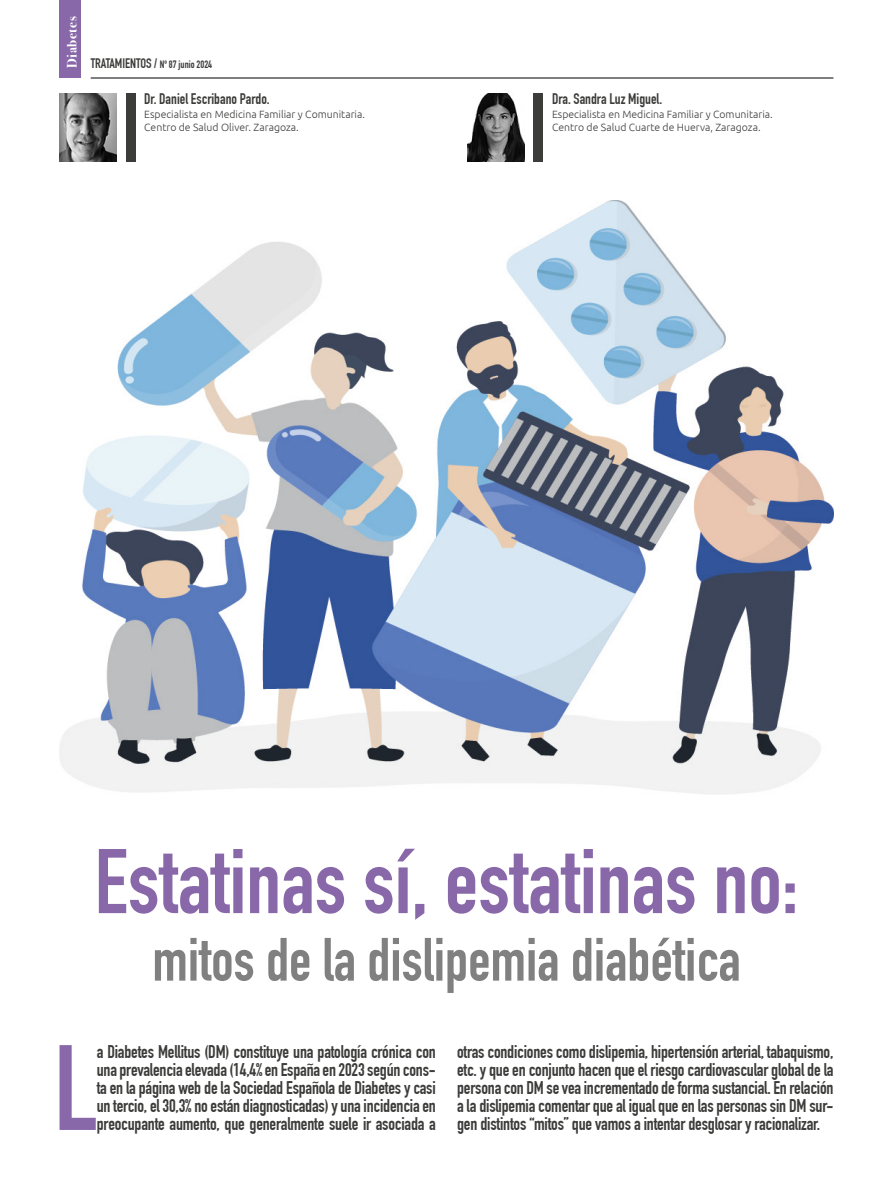
<style>
.page{position:relative;width:893px;height:1191px;background:#fff}
.page>*{position:absolute;margin:0;border:0;box-sizing:border-box;transform-origin:0 0}
.t1{font:119.1px "DIN Engschrift Std";color:#8968aa}
.t2{font:90px "DIN Engschrift Std";color:#8968aa}
.t3{font:60px "DIN Engschrift Std";color:#818080}
.t4{font:18px/18px "DIN Engschrift Std";letter-spacing:-.01em;color:#3c3c3b;text-align:justify}
.t5{font:15px "DIN Engschrift Std";color:#3c3c3b}
.t6{font:13.5px "DIN Engschrift Std";color:#3c3c3b}
.t7{font:700 13.5px "Bodoni Svty Two ITCTT";letter-spacing:.04em;color:#fff}
.t8{font:300 10.5px/13.5px "Ubuntu";color:#3c3c3b}
.s1{font-size:10.5px}
</style>
<div class="page">
<img style="left:60px;top:94px;width:57px;height:68px">
<img style="left:467px;top:94px;width:58px;height:68px">
<div style="left:126px;top:94px;width:9px;height:68px;background:#3c3c3b"></div>
<div style="left:534px;top:94px;width:9px;height:68px;background:#3c3c3b"></div>
<hr style="left:91px;top:78px;width:742px;height:1px;background:#000">
<div style="left:60px;top:0;width:21px;height:78px;background:#8968aa"></div>
<img style="left:60px;top:200px;width:773px;height:594px">
<p class="t7" style="left:61px;top:68px;width:53px;rotate:-90deg">Diabetes</p>
<p class="t6" style="left:91px;top:55px;width:123px">TRATAMIENTOS / <span class="s1">Nº 87 junio 2024</span></p>
<p class="t5" style="left:144px;top:90px;width:127px">Dr. Daniel Escribano Pardo.</p>
<p class="t8" style="left:144px;top:107px;width:222px">Especialista en Medicina Familiar y Comunitaria.<br>Centro de Salud Oliver. Zaragoza.</p>
<p class="t5" style="left:552px;top:90px;width:112px">Dra. Sandra Luz Miguel.</p>
<p class="t8" style="left:552px;top:107px;width:222px">Especialista en Medicina Familiar y Comunitaria.<br>Centro de Salud Cuarte de Huerva, Zaragoza.</p>
<h2 class="t2" style="left:95px;top:828px;width:705px">Estatinas sí, estatinas no:</h2>
<h3 class="t3" style="left:152px;top:924px;width:590px">mitos de la dislipemia diabética</h3>
<h1 class="t1" style="left:54px;top:1018px;width:46px">L</h1>
<p class="t4" style="left:97px;top:1042px;width:341px">a Diabetes Mellitus (DM) constituye una patología crónica con una prevalencia elevada (14,4% en España en 2023 según cons&shy;ta en la página web de la Sociedad Española de Diabetes y casi un tercio, el 30,3% no están diagnosticadas) y una incidencia en preocupante aumento, que generalmente suele ir asociada a</p>
<p class="t4" style="left:457px;top:1042px;width:378px">otras condiciones como dislipemia, hipertensión arterial, tabaquismo, etc. y que en conjunto hacen que el riesgo cardiovascular global de la persona con DM se vea incrementado de forma sustancial. En relación a la dislipemia comentar que al igual que en las personas sin DM sur&shy;gen distintos “mitos” que vamos a intentar desglosar y racionalizar.</p>
</div>
